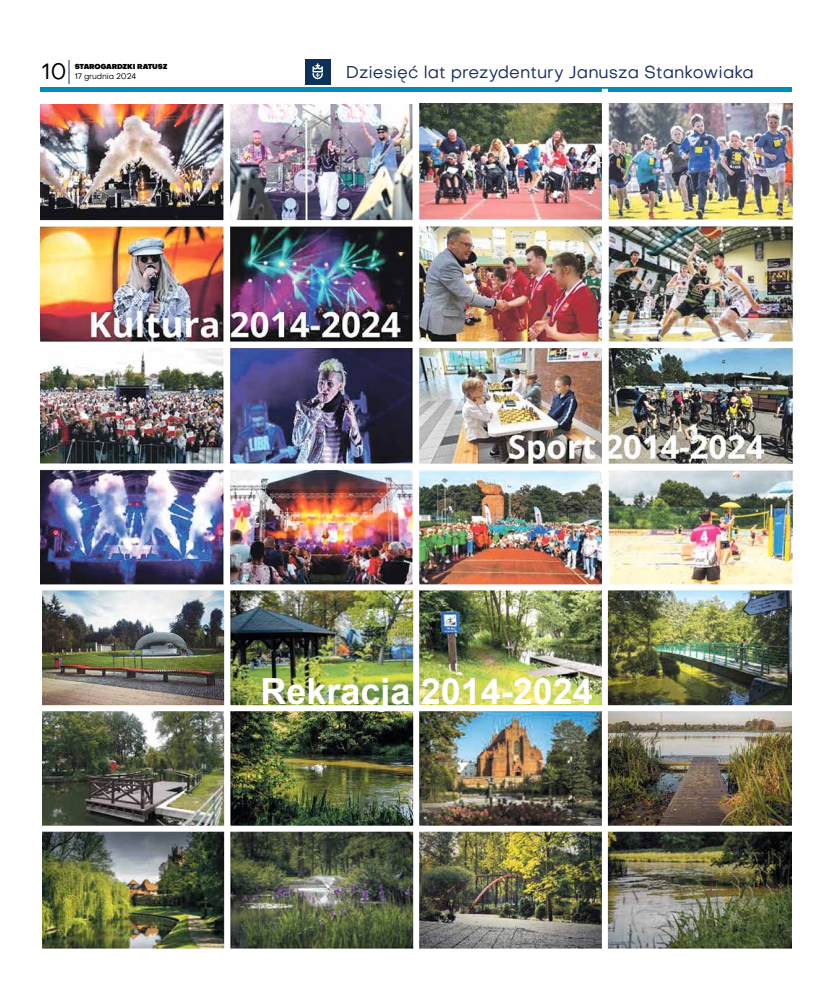
<style>
.page{position:relative;width:820px;height:993px;background:#fff}
.page>*{position:absolute;margin:0;border:0;box-sizing:border-box;transform-origin:0 0}
.t1{font:700 36px "Arial";color:#fff}
.t2{font:22px "Objectivity";color:#000}
.t3{font:17px "Objectivity";color:#1a2d62}
.t4{font:8px "Objectivity";letter-spacing:-.02em;color:#000}
.t5{font:900 7px "Objectivity";letter-spacing:-.02em;color:#000}
</style>
<div class="page">
<hr style="left:40px;top:87px;width:751px;height:4px;background:#008cb9">
<svg style="left:68px;top:60px;width:1px;height:24px"></svg>
<div style="left:305px;top:59px;width:25px;height:25px;background:#0c3058"></div>
<svg style="left:312px;top:63px;width:11px;height:16px"></svg>
<img style="left:41px;top:105px;width:372px;height:479px">
<img style="left:419px;top:104px;width:376px;height:480px">
<img style="left:42px;top:590px;width:749px;height:357px">
<div style="left:224px;top:94px;width:6px;height:867px;background:#fff"></div>
<div style="left:413px;top:93px;width:6px;height:866px;background:#fff"></div>
<div style="left:601px;top:89px;width:6px;height:866px;background:#fff"></div>
<div style="left:34px;top:220px;width:768px;height:6px;background:#fff"></div>
<div style="left:40px;top:342px;width:768px;height:6px;background:#fff"></div>
<div style="left:34px;top:463px;width:768px;height:6px;background:#fff"></div>
<div style="left:34px;top:705px;width:768px;height:6px;background:#fff"></div>
<div style="left:35px;top:825px;width:768px;height:6px;background:#fff"></div>
<p class="t2" style="left:42px;top:57px;width:27px">10</p>
<p class="t4" style="left:75px;top:71px;width:63px">17 grudnia 2024</p>
<p class="t5" style="left:75px;top:61px;width:94px">STAROGARDZKI RATUSZ</p>
<p class="t3" style="left:345px;top:61px;width:409px">Dziesięć lat prezydentury Janusza Stankowiaka</p>
<h1 class="t1" style="left:260px;top:666px;width:334px">Rekracja 2014-2024</h1>
</div>
